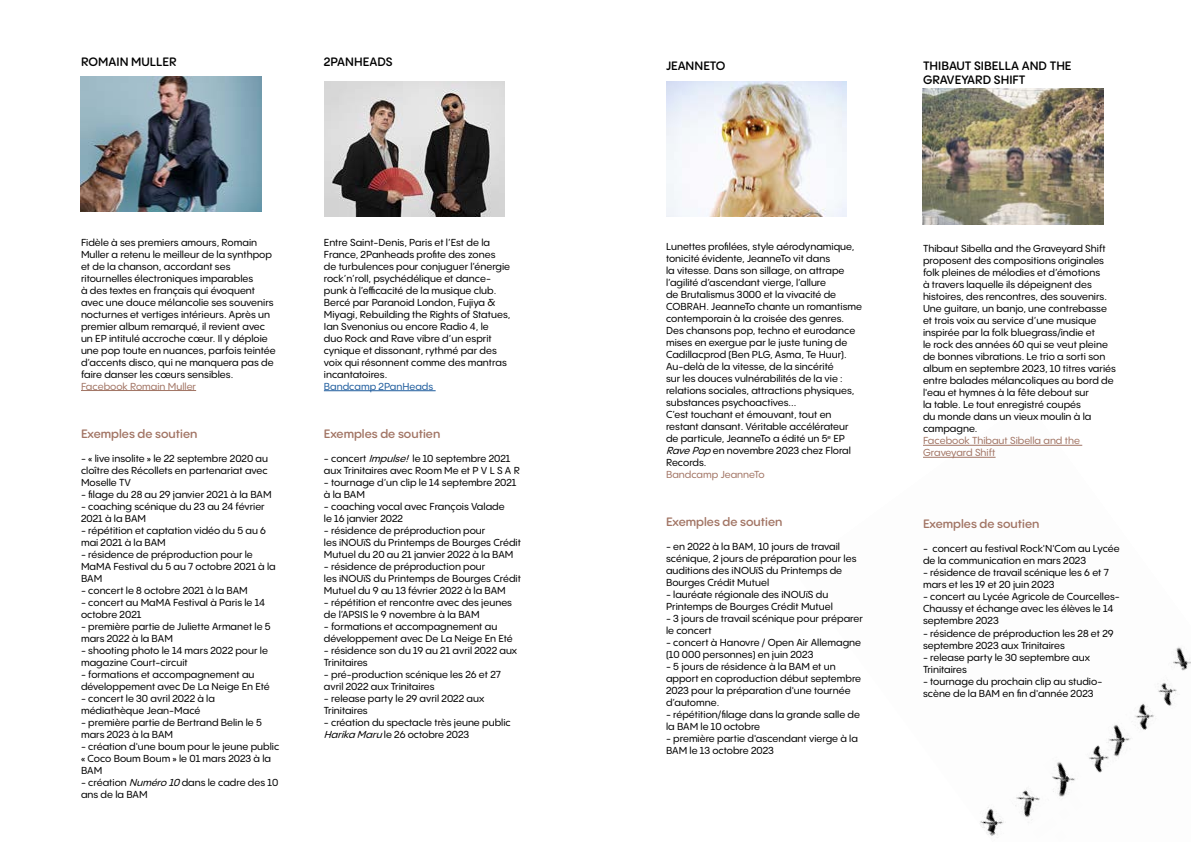
<style>
.page{position:relative;width:1191px;height:842px;background:#fff}
.page>*{position:absolute;margin:0;border:0;box-sizing:border-box;transform-origin:0 0}
.t1{font:600 12px "PP Pangram Sans Rounded";color:#a27565}
.t2{font:600 12px/14px "PP Pangram Sans Rounded";color:#000}
.t3{font:500 10px/12px "PP Pangram Sans Rounded";color:#000}
.t4{font:500 10px/12px "PP Pangram Sans Rounded";color:#a27565}
.t5{font:500 10px "PP Pangram Sans Rounded";color:#215e9e}
.s1{font-style:italic}
</style>
<div class="page">
<hr style="left:324px;top:391px;width:111px;height:1px;background:#215e9e">
<hr style="left:81px;top:390px;width:115px;height:1px;background:#a27565">
<img style="left:81px;top:76px;width:180px;height:136px">
<img style="left:324px;top:81px;width:180px;height:135px">
<img style="left:923px;top:444px;width:268px;height:392px">
<img style="left:666px;top:81px;width:180px;height:135px">
<hr style="left:923px;top:445px;width:159px;height:1px;background:#a27565">
<hr style="left:923px;top:457px;width:72px;height:1px;background:#a27565">
<img style="left:922px;top:89px;width:181px;height:135px">
<p class="t2" style="left:81px;top:54px;width:97px">ROMAIN MULLER</p>
<p class="t2" style="left:324px;top:54px;width:70px">2PANHEADS</p>
<p class="t3" style="left:81px;top:236px;width:196px">Fidèle à ses premiers amours, Romain Muller a retenu le meilleur de la synthpop et de la chanson, accordant ses ritournelles électroniques imparables<br>à des textes en français qui évoquent avec une douce mélancolie ses souvenirs nocturnes et vertiges intérieurs. Après un premier album remarqué, il revient avec un EP intitulé accroche cœur. Il y déploie une pop toute en nuances, parfois teintée d’accents disco, qui ne manquera pas de faire danser les cœurs sensibles.</p>
<p class="t4" style="left:81px;top:380px;width:117px">Facebook Romain Muller</p>
<p class="t1" style="left:81px;top:425px;width:118px">Exemples de soutien</p>
<p class="t3" style="left:81px;top:452px;width:189px;text-align:justify">- « live insolite » le 22 septembre 2020 au cloître des Récollets en partenariat avec Moselle TV</p>
<p class="t3" style="left:81px;top:488px;width:192px">- filage du 28 au 29 janvier 2021 à la BAM</p>
<p class="t3" style="left:81px;top:500px;width:185px">- coaching scénique du 23 au 24 février<br>2021 à la BAM</p>
<p class="t3" style="left:81px;top:524px;width:187px">- répétition et captation vidéo du 5 au 6 mai 2021 à la BAM</p>
<p class="t3" style="left:81px;top:548px;width:196px">- résidence de préproduction pour le<br>MaMA Festival du 5 au 7 octobre 2021 à la<br>BAM</p>
<p class="t3" style="left:81px;top:584px;width:168px">- concert le 8 octobre 2021 à la BAM</p>
<p class="t3" style="left:81px;top:596px;width:186px">- concert au MaMA Festival à Paris le 14 octobre 2021</p>
<p class="t3" style="left:81px;top:620px;width:191px">- première partie de Juliette Armanet le 5 mars 2022 à la BAM</p>
<p class="t3" style="left:81px;top:644px;width:188px">- shooting photo le 14 mars 2022 pour le magazine Court-circuit</p>
<p class="t3" style="left:81px;top:668px;width:190px">- formations et accompagnement au développement avec De La Neige En Eté</p>
<p class="t3" style="left:81px;top:692px;width:135px">- concert le 30 avril 2022 à la médiathèque Jean-Macé</p>
<p class="t3" style="left:81px;top:716px;width:182px">- première partie de Bertrand Belin le 5 mars 2023 à la BAM</p>
<p class="t3" style="left:81px;top:740px;width:200px">- création d'une boum pour le jeune public « Coco Boum Boum » le 01 mars 2023 à la<br>BAM</p>
<p class="t3" style="left:81px;top:776px;width:199px">- création <span class="s1">Numéro 10</span> dans le cadre des 10 ans de la BAM</p>
<p class="t3" style="left:324px;top:236px;width:188px">Entre Saint-Denis, Paris et l’Est de la France, 2Panheads profite des zones de turbulences pour conjuguer l’énergie rock’n’roll, psychédélique et dance&shy;punk à l’efficacité de la musique club.<br>Bercé par Paranoid London, Fujiya &amp; Miyagi, Rebuilding the Rights of Statues, Ian Svenonius ou encore Radio 4, le<br>duo Rock and Rave vibre d’un esprit cynique et dissonant, rythmé par des voix qui résonnent comme des mantras incantatoires.</p>
<p class="t5" style="left:324px;top:380px;width:111px">Bandcamp 2PanHeads</p>
<p class="t1" style="left:324px;top:426px;width:118px">Exemples de soutien</p>
<p class="t3" style="left:324px;top:452px;width:197px">- concert <span class="s1">Impulse!</span> le 10 septembre 2021 aux Trinitaires avec Room Me et P V L S A R</p>
<p class="t3" style="left:324px;top:476px;width:194px">- tournage d’un clip le 14 septembre 2021 à la BAM</p>
<p class="t3" style="left:324px;top:500px;width:182px">- coaching vocal avec François Valade le 16 janvier 2022</p>
<p class="t3" style="left:324px;top:524px;width:199px">- résidence de préproduction pour<br>les iNOUïS du Printemps de Bourges Crédit<br>Mutuel du 20 au 21 janvier 2022 à la BAM</p>
<p class="t3" style="left:324px;top:560px;width:199px">- résidence de préproduction pour<br>les iNOUïS du Printemps de Bourges Crédit<br>Mutuel du 9 au 13 février 2022 à la BAM</p>
<p class="t3" style="left:324px;top:596px;width:190px">- répétition et rencontre avec des jeunes de l’APSIS le 9 novembre à la BAM</p>
<p class="t3" style="left:324px;top:620px;width:190px">- formations et accompagnement au développement avec De La Neige En Eté</p>
<p class="t3" style="left:324px;top:644px;width:195px">- résidence son du 19 au 21 avril 2022 aux<br>Trinitaires</p>
<p class="t3" style="left:324px;top:668px;width:178px">- pré-production scénique les 26 et 27 avril 2022 aux Trinitaires</p>
<p class="t3" style="left:324px;top:692px;width:162px">- release party le 29 avril 2022 aux<br>Trinitaires</p>
<p class="t3" style="left:324px;top:716px;width:188px">- création du spectacle très jeune public<br><span class="s1">HarikaMaru</span>le 26 octobre 2023</p>
<p class="t2" style="left:666px;top:59px;width:61px">JEANNETO</p>
<p class="t2" style="left:923px;top:59px;width:150px">THIBAUT SIBELLA AND THE<br>GRAVEYARD SHIFT</p>
<p class="t3" style="left:666px;top:240px;width:198px">Lunettes profilées, style aérodynamique, tonicité évidente, JeanneTo vit dans<br>la vitesse. Dans son sillage, on attrape l’agilité d’ascendant vierge, l’allure<br>de Brutalismus 3000 et la vivacité de COBRAH. JeanneTo chante un romantisme contemporain à la croisée des genres.<br>Des chansons pop, techno et eurodance mises en exergue par le juste tuning de Cadillacprod (Ben PLG, Asma, Te Huur).<br>Au-delà de la vitesse, de la sincérité<br>sur les douces vulnérabilités de la vie : relations sociales, attractions physiques, substances psychoactives...<br>C’est touchant et émouvant, tout en restant dansant. Véritable accélérateur de particule, JeanneTo a édité un 5<sup>e</sup> EP <span class="s1">RavePop</span>en novembre 2023 chez Floral Records.</p>
<p class="t4" style="left:666px;top:468px;width:100px">Bandcamp JeanneTo</p>
<p class="t1" style="left:666px;top:514px;width:118px">Exemples de soutien</p>
<p class="t3" style="left:666px;top:540px;width:192px">- en 2022 à la BAM, 10 jours de travail scénique, 2 jours de préparation pour les auditions des iNOUïS du Printemps de Bourges Crédit Mutuel</p>
<p class="t3" style="left:666px;top:588px;width:168px">- lauréate régionale des iNOUïS du<br>Printemps de Bourges Crédit Mutuel</p>
<p class="t3" style="left:666px;top:612px;width:198px">- 3 jours de travail scénique pour préparer le concert</p>
<p class="t3" style="left:666px;top:636px;width:197px">- concert à Hanovre / Open Air Allemagne (10 000 personnes) en juin 2023</p>
<p class="t3" style="left:666px;top:660px;width:197px">- 5 jours de résidence à la BAM et un apport en coproduction début septembre<br>2023 pour la préparation d'une tournée d’automne.</p>
<p class="t3" style="left:666px;top:708px;width:196px">- répétition/filage dans la grande salle de la BAM le 10 octobre</p>
<p class="t3" style="left:666px;top:732px;width:193px">- première partie d'ascendant vierge à la<br>BAM le 13 octobre 2023</p>
<p class="t3" style="left:923px;top:243px;width:194px">Thibaut Sibella and the Graveyard Shift proposent des compositions originales folk pleines de mélodies et d’émotions<br>à travers laquelle ils dépeignent des histoires, des rencontres, des souvenirs.<br>Une guitare, un banjo, une contrebasse et trois voix au service d’une musique inspirée par la folk bluegrass/indie et<br>le rock des années 60 qui se veut pleine de bonnes vibrations. Le trio a sorti son album en septembre 2023, 10 titres variés entre balades mélancoliques au bord de l'eau et hymnes à la fête debout sur<br>la table. Le tout enregistré coupés<br>du monde dans un vieux moulin à la campagne.</p>
<p class="t4" style="left:923px;top:435px;width:158px">Facebook Thibaut Sibella and the<br>Graveyard Shift</p>
<p class="t1" style="left:923px;top:516px;width:118px">Exemples de soutien</p>
<p class="t3" style="left:923px;top:543px;width:198px">- concert au festival Rock'N'Com au Lycée de la communication en mars 2023</p>
<p class="t3" style="left:923px;top:567px;width:187px">- résidence de travail scénique les 6 et 7 mars et les 19 et 20 juin 2023</p>
<p class="t3" style="left:923px;top:591px;width:198px">- concert au Lycée Agricole de Courcelles-<br>Chaussy et échange avec les élèves le 14 septembre 2023</p>
<p class="t3" style="left:923px;top:627px;width:192px">- résidence de préproduction les 28 et 29 septembre 2023 aux Trinitaires</p>
<p class="t3" style="left:923px;top:651px;width:168px">- release party le 30 septembre aux<br>Trinitaires</p>
<p class="t3" style="left:923px;top:675px;width:181px">- tournage du prochain clip au studio&shy;scène de la BAM en fin d'année 2023</p>
</div>
